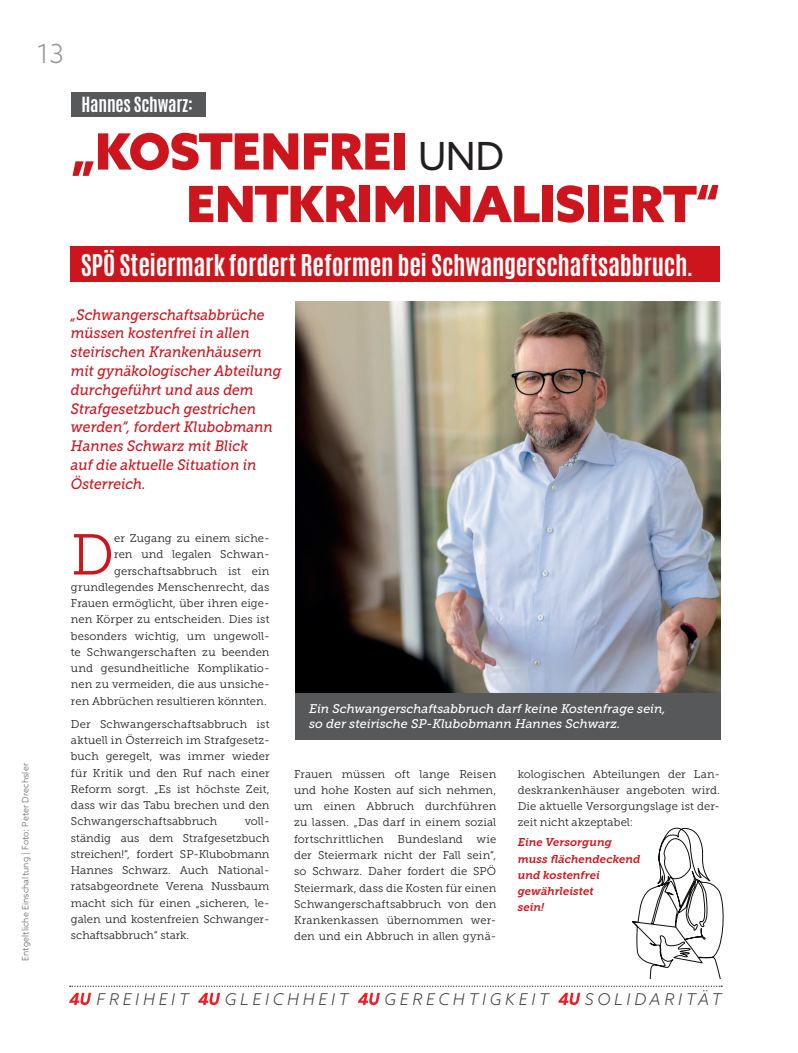
<style>
.page{position:relative;width:798px;height:1053px;background:#fff}
.page>*{position:absolute;margin:0;border:0;box-sizing:border-box;transform-origin:0 0}
.t1{font:57.5px "Museo Slab 300";color:#cd151d}
.t2{font:900 50px/52.5px "Azo Sans";color:#cd151d}
.t3{font:300 26.25px "Azo Sans";color:#939598}
.t4{font:700 25px "Antonio";letter-spacing:-.015em;color:#fff}
.t5{font:700 17.5px "Antonio";letter-spacing:-.01em;color:#fff}
.t6{font:italic 300 16.25px "Azo Sans";letter-spacing:.22em;color:#3e3e3f}
.t7{font:italic 15px/18.8px "Museo Slab 500";color:#cd151d;scale:.93 1}
.t8{font:italic 12.5px/15px "Museo Slab 500";color:#fff}
.t9{font:11.25px/16.2px "Museo Slab 300";letter-spacing:.005em;color:#231f20;text-align:justify}
.t10{font:italic 11.25px/16.2px "Museo Slab 700";color:#cd151d}
.t11{font:300 8.75px "Azo Sans";letter-spacing:.015em;color:#57585a}
.s1{font-weight:400;font-size:38.75px;color:#231f20}
</style>
<div class="page">
<img style="left:295px;top:302px;width:425px;height:391px">
<div style="left:71px;top:92px;width:135px;height:25px;background:#57585a"></div>
<div style="left:295px;top:693px;width:425px;height:46px;background:#57585a"></div>
<div style="left:71px;top:246px;width:648px;height:36px;background:#cd151d"></div>
<svg style="left:632px;top:827px;width:92px;height:151px"></svg>
<svg style="left:69px;top:992px;width:22px;height:12px"></svg>
<svg style="left:198px;top:992px;width:22px;height:12px"></svg>
<svg style="left:358px;top:992px;width:22px;height:12px"></svg>
<svg style="left:558px;top:992px;width:22px;height:12px"></svg>
<svg style="left:70px;top:985px;width:651px;height:1px"></svg>
<h3 class="t3" style="left:36px;top:37px;width:29px">13</h3>
<h3 class="t5" style="left:81px;top:91px;width:113px">Hannes Schwarz:</h3>
<h2 class="t2" style="left:186px;top:124px;width:535px;text-indent:-115px">„KOSTENFREI <span class="s1">UND<br></span>ENTKRIMINALISIERT“</h2>
<h3 class="t4" style="left:81px;top:246px;width:614px">SPÖ Steiermark fordert Reformen bei Schwangerschaftsabbruch.</h3>
<p class="t7" style="left:71px;top:305px;width:228px">„Schwangerschaftsabbrüche müssen kostenfrei in allen steirischen Krankenhäusern mit gynäkologischer Abteilung durchgeführt und aus dem<br>Strafgesetzbuch gestrichen werden“, fordert Klubobmann<br>Hannes Schwarz mit Blick<br>auf die aktuelle Situation in<br>Österreich.</p>
<p class="t11" style="left:20px;top:960px;width:199px;rotate:-90deg">Entgeltliche Einschaltung | Foto: Peter Drechsler</p>
<h1 class="t1" style="left:71px;top:523px;width:45px">D</h1>
<p class="t9" style="left:71px;top:530px;width:200px;text-align:right">er Zugang zu einem siche-<br>ren und legalen Schwan&shy;gerschaftsabbruch ist ein grundlegendes Menschenrecht, das<br>Frauen ermöglicht, über ihren eige&shy;nen Körper zu entscheiden. Dies ist besonders wichtig, um ungewoll&shy;te Schwangerschaften zu beenden und gesundheitliche Komplikatio&shy;nen zu vermeiden, die aus unsiche&shy;ren Abbrüchen resultieren könnten.</p>
<p class="t9" style="left:71px;top:716px;width:200px">Der Schwangerschaftsabbruch ist aktuell in Österreich im Strafgesetz&shy;buch geregelt, was immer wieder für Kritik und den Ruf nach einer Reform sorgt. „Es ist höchste Zeit, dass wir das Tabu brechen und den Schwangerschaftsabbruch</p>
<p class="t9" style="left:71px;top:813px;width:200px;text-indent:174px">voll&shy;ständig aus dem Strafgesetzbuch streichen!“, fordert SP-Klubobmann Hannes Schwarz. Auch National&shy;ratsabgeordnete Verena Nussbaum macht sich für einen „sicheren, le&shy;galen und kostenfreien Schwanger&shy;schaftsabbruch“ stark.</p>
<p class="t8" style="left:309px;top:701px;width:358px">Ein Schwangerschaftsabbruch darf keine Kostenfrage sein, so der steirische SP-Klubobmann Hannes Schwarz.</p>
<p class="t9" style="left:294px;top:765px;width:203px">Frauen müssen oft lange Reisen und hohe Kosten auf sich nehmen, um einen Abbruch durchführen zu lassen. „Das darf in einem sozial fortschrittlichen Bundesland wie der Steiermark nicht der Fall sein“, so Schwarz. Daher fordert die SPÖ Steiermark, dass die Kosten für einen Schwangerschaftsabbruch von den Krankenkassen übernommen wer&shy;den und ein Abbruch in allen gynä-</p>
<p class="t9" style="left:517px;top:765px;width:203px">kologischen Abteilungen der Lan&shy;deskrankenhäuser angeboten wird.<br>Die aktuelle Versorgungslage ist der&shy;zeit nicht akzeptabel:</p>
<p class="t10" style="left:517px;top:834px;width:124px">Eine Versorgung muss flächendeckend und kostenfrei gewährleistet<br>sein!</p>
<h3 class="t6" style="left:97px;top:988px;width:94px">FREIHEIT</h3>
<h3 class="t6" style="left:225px;top:988px;width:125px">GLEICHHEIT</h3>
<h3 class="t6" style="left:384px;top:988px;width:166px">GERECHTIGKEIT</h3>
<h3 class="t6" style="left:584px;top:988px;width:138px">SOLIDARITÄT</h3>
</div>
